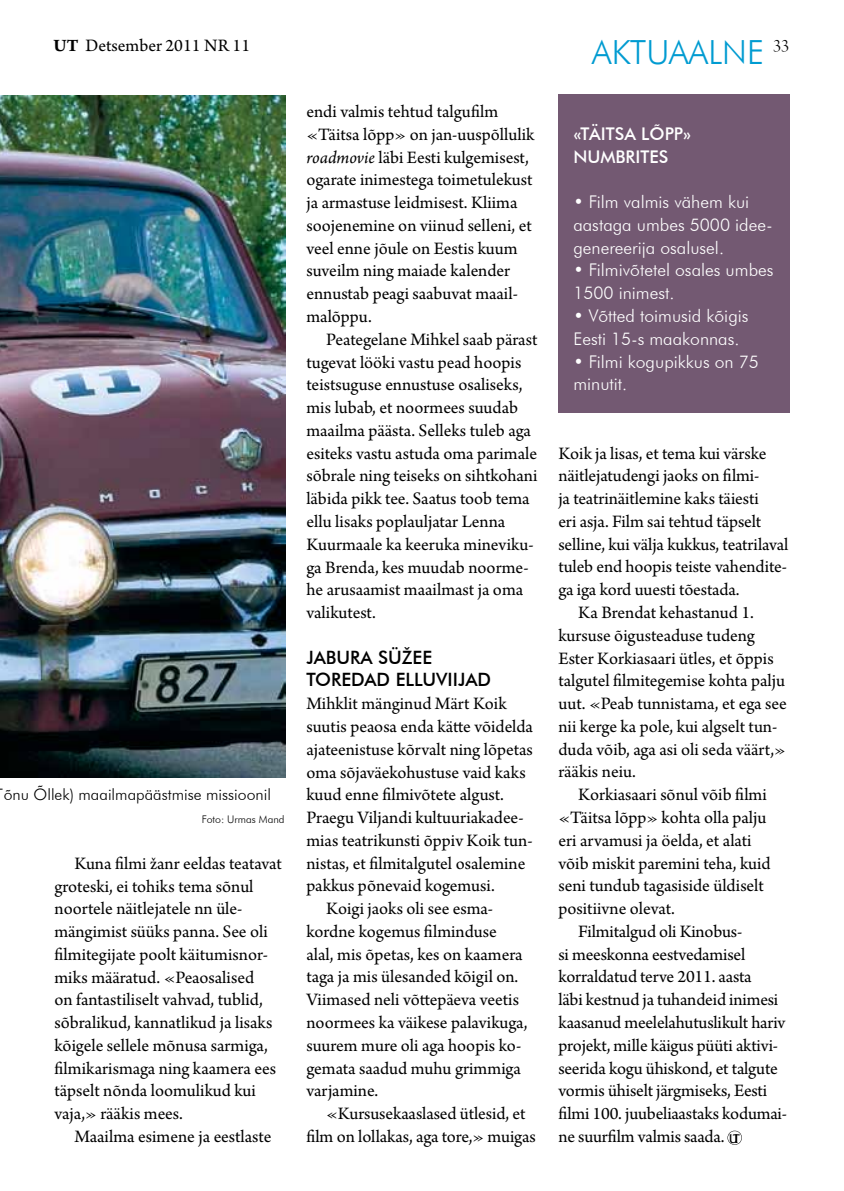
<style>
.page{position:relative;width:844px;height:1191px;background:#fff}
.page>*{position:absolute;margin:0;border:0;box-sizing:border-box;transform-origin:0 0}
.t1{font:300 33.25px "Futura BT";color:#009bd1}
.t2{font:18.38px/22.8px "Arno Pro";letter-spacing:-.005em;color:#000}
.t3{font:500 18.38px/22.8px "Futura BT";color:#000}
.t4{font:18.38px "Arno Pro Light Display";color:#000}
.t5{font:300 17.5px/22.8px "Futura BT";color:#fff}
.t6{font:500 17.5px/22.8px "Futura BT";color:#fff}
.t7{font:300 15.75px "Futura BT";color:#000}
.t8{font:300 10.5px "Futura BT";color:#000}
.s1{font-weight:700}
.s2{font-style:italic}
.s3{font-family:"Friz Quadrata Std";font-size:13.12px}
</style>
<div class="page">
<svg style="left:727px;top:1130px;width:14px;height:14px"></svg>
<img style="left:0;top:95px;width:285px;height:682px">
<div style="left:558px;top:94px;width:231px;height:319px;background:#735972"></div>
<p class="t2" style="left:53px;top:35px;width:198px"><span class="s1">UT</span> Detsember 2011 nr 11</p>
<p class="t4" style="left:772px;top:36px;width:18px">33</p>
<h1 class="t1" style="left:592px;top:32px;width:40px">Aktuaalne</h1>
<p class="t7" style="left:4px;top:785px;width:269px">õnu Õllek) maailmapäästmise missioonil</p>
<p class="t8" style="left:202px;top:813px;width:84px">Foto: Urmas Mand</p>
<p class="t2" style="left:54px;top:852px;width:229px;text-indent:20px">Kuna filmi žanr eeldas teatavat groteski, ei tohiks tema sõnul noortele näitlejatele nn üle&shy;mängimist süüks panna. See oli filmitegijate poolt käitumisnor&shy;miks määratud. «Peaosalised<br>on fantastiliselt vahvad, tublid, sõbralikud, kannatlikud ja lisaks kõigele sellele mõnusa sarmiga, filmikarismaga ning kaamera ees täpselt nõnda loomulikud kui vaja,» rääkis mees.</p>
<p class="t2" style="left:74px;top:1126px;width:198px">Maailma esimene ja eestlaste</p>
<p class="t2" style="left:306px;top:101px;width:229px">endi valmis tehtud talgufilm «Täitsa lõpp» on jan-uuspõllulik <span class="s2">roadmovie</span> läbi Eesti kulgemisest, ogarate inimestega toimetulekust ja armastuse leidmisest. Kliima soojenemine on viinud selleni, et veel enne jõule on Eestis kuum suveilm ning maiade kalender ennustab peagi saabuvat maail&shy;malõppu.</p>
<p class="t2" style="left:306px;top:329px;width:232px;text-indent:20px">Peategelane Mihkel saab pärast tugevat lööki vastu pead hoopis teistsuguse ennustuse osaliseks, mis lubab, et noormees suudab maailma päästa. Selleks tuleb aga esiteks vastu astuda oma parimale sõbrale ning teiseks on sihtkohani läbida pikk tee. Saatus toob tema ellu lisaks poplauljatar Lenna<br>Kuurmaale ka keeruka mineviku&shy;ga Brenda, kes muudab noorme&shy;he arusaamist maailmast ja oma valikutest.</p>
<p class="t3" style="left:306px;top:645px;width:183px">JABURA SÜŽEE<br>TOREDAD ELLUVIIJAD</p>
<p class="t2" style="left:306px;top:693px;width:202px">Mihklit mänginud Märt Koik</p>
<p class="t2" style="left:306px;top:716px;width:228px">suutis peaosa enda kätte võidelda</p>
<p class="t2" style="left:306px;top:739px;width:228px">ajateenistuse kõrvalt ning lõpetas</p>
<p class="t2" style="left:306px;top:761px;width:221px">oma sõjaväekohustuse vaid kaks</p>
<p class="t2" style="left:306px;top:784px;width:199px">kuud enne filmivõtete algust.</p>
<p class="t2" style="left:306px;top:807px;width:218px">Praegu Viljandi kultuuriakadee-</p>
<p class="t2" style="left:306px;top:830px;width:228px">mias teatrikunsti õppiv Koik tun-</p>
<p class="t2" style="left:306px;top:852px;width:220px">nistas, et filmitalgutel osalemine</p>
<p class="t2" style="left:306px;top:875px;width:190px">pakkus põnevaid kogemusi.</p>
<p class="t2" style="left:326px;top:898px;width:168px">Koigi jaoks oli see esma-</p>
<p class="t2" style="left:306px;top:921px;width:192px">kordne kogemus filminduse</p>
<p class="t2" style="left:306px;top:943px;width:218px">alal, mis õpetas, kes on kaamera</p>
<p class="t2" style="left:306px;top:966px;width:213px">taga ja mis ülesanded kõigil on.</p>
<p class="t2" style="left:306px;top:989px;width:214px">Viimased neli võttepäeva veetis</p>
<p class="t2" style="left:306px;top:1012px;width:223px">noormees ka väikese palavikuga,</p>
<p class="t2" style="left:306px;top:1034px;width:216px">suurem mure oli aga hoopis ko-</p>
<p class="t2" style="left:306px;top:1057px;width:216px">gemata saadud muhu grimmiga</p>
<p class="t2" style="left:306px;top:1080px;width:73px">varjamine.</p>
<p class="t2" style="left:326px;top:1103px;width:201px">«Kursusekaaslased ütlesid, et</p>
<p class="t2" style="left:306px;top:1126px;width:231px">film on lollakas, aga tore,» muigas</p>
<p class="t6" style="left:573px;top:122px;width:119px">«TÄITSA LÕPP»<br>NUMBRITES</p>
<p class="t5" style="left:573px;top:190px;width:200px">• Film valmis vähem kui aastaga umbes 5000 idee&shy;genereerija osalusel.</p>
<p class="t5" style="left:573px;top:259px;width:202px">• Filmivõtetel osales umbes<br>1500 inimest.</p>
<p class="t5" style="left:573px;top:304px;width:177px">• Võtted toimusid kõigis<br>Eesti 15-s maakonnas.</p>
<p class="t5" style="left:573px;top:350px;width:187px">• Filmi kogupikkus on 75 minutit.</p>
<p class="t2" style="left:558px;top:442px;width:209px">Koik ja lisas, et tema kui värske</p>
<p class="t2" style="left:558px;top:465px;width:202px">näitlejatudengi jaoks on filmi-</p>
<p class="t2" style="left:558px;top:488px;width:202px">ja teatrinäitlemine kaks täiesti</p>
<p class="t2" style="left:558px;top:511px;width:204px">eri asja. Film sai tehtud täpselt</p>
<p class="t2" style="left:558px;top:534px;width:231px">selline, kui välja kukkus, teatrilaval</p>
<p class="t2" style="left:558px;top:556px;width:230px">tuleb end hoopis teiste vahendite-</p>
<p class="t2" style="left:558px;top:579px;width:183px">ga iga kord uuesti tõestada.</p>
<p class="t2" style="left:578px;top:602px;width:177px">Ka Brendat kehastanud 1.</p>
<p class="t2" style="left:558px;top:625px;width:198px">kursuse õigusteaduse tudeng</p>
<p class="t2" style="left:558px;top:647px;width:217px">Ester Korkiasaari ütles, et õppis</p>
<p class="t2" style="left:558px;top:670px;width:228px">talgutel filmitegemise kohta palju</p>
<p class="t2" style="left:558px;top:693px;width:230px">uut. «Peab tunnistama, et ega see</p>
<p class="t2" style="left:558px;top:716px;width:220px">nii kerge ka pole, kui algselt tun-</p>
<p class="t2" style="left:558px;top:738px;width:229px">duda võib, aga asi oli seda väärt,»</p>
<p class="t2" style="left:558px;top:761px;width:79px">rääkis neiu.</p>
<p class="t2" style="left:578px;top:784px;width:190px">Korkiasaari sõnul võib filmi</p>
<p class="t2" style="left:558px;top:807px;width:209px">«Täitsa lõpp» kohta olla palju</p>
<p class="t2" style="left:558px;top:830px;width:195px">eri arvamusi ja öelda, et alati</p>
<p class="t2" style="left:558px;top:852px;width:214px">võib miskit paremini teha, kuid</p>
<p class="t2" style="left:558px;top:875px;width:207px">seni tundub tagasiside üldiselt</p>
<p class="t2" style="left:558px;top:898px;width:118px">positiivne olevat.</p>
<p class="t2" style="left:578px;top:921px;width:166px">Filmitalgud oli Kinobus-</p>
<p class="t2" style="left:558px;top:943px;width:188px">si meeskonna eestvedamisel</p>
<p class="t2" style="left:558px;top:966px;width:195px">korraldatud terve 2011. aasta</p>
<p class="t2" style="left:558px;top:989px;width:221px">läbi kestnud ja tuhandeid inimesi</p>
<p class="t2" style="left:558px;top:1012px;width:228px">kaasanud meelelahutuslikult hariv</p>
<p class="t2" style="left:558px;top:1034px;width:221px">projekt, mille käigus püüti aktivi-</p>
<p class="t2" style="left:558px;top:1057px;width:221px">seerida kogu ühiskond, et talgute</p>
<p class="t2" style="left:558px;top:1080px;width:210px">vormis ühiselt järgmiseks, Eesti</p>
<p class="t2" style="left:558px;top:1103px;width:230px">filmi 100. juubeliaastaks kodumai-</p>
<p class="t2" style="left:558px;top:1125px;width:183px">ne suurfilm valmis saada. <span class="s3">UT</span></p>
</div>
